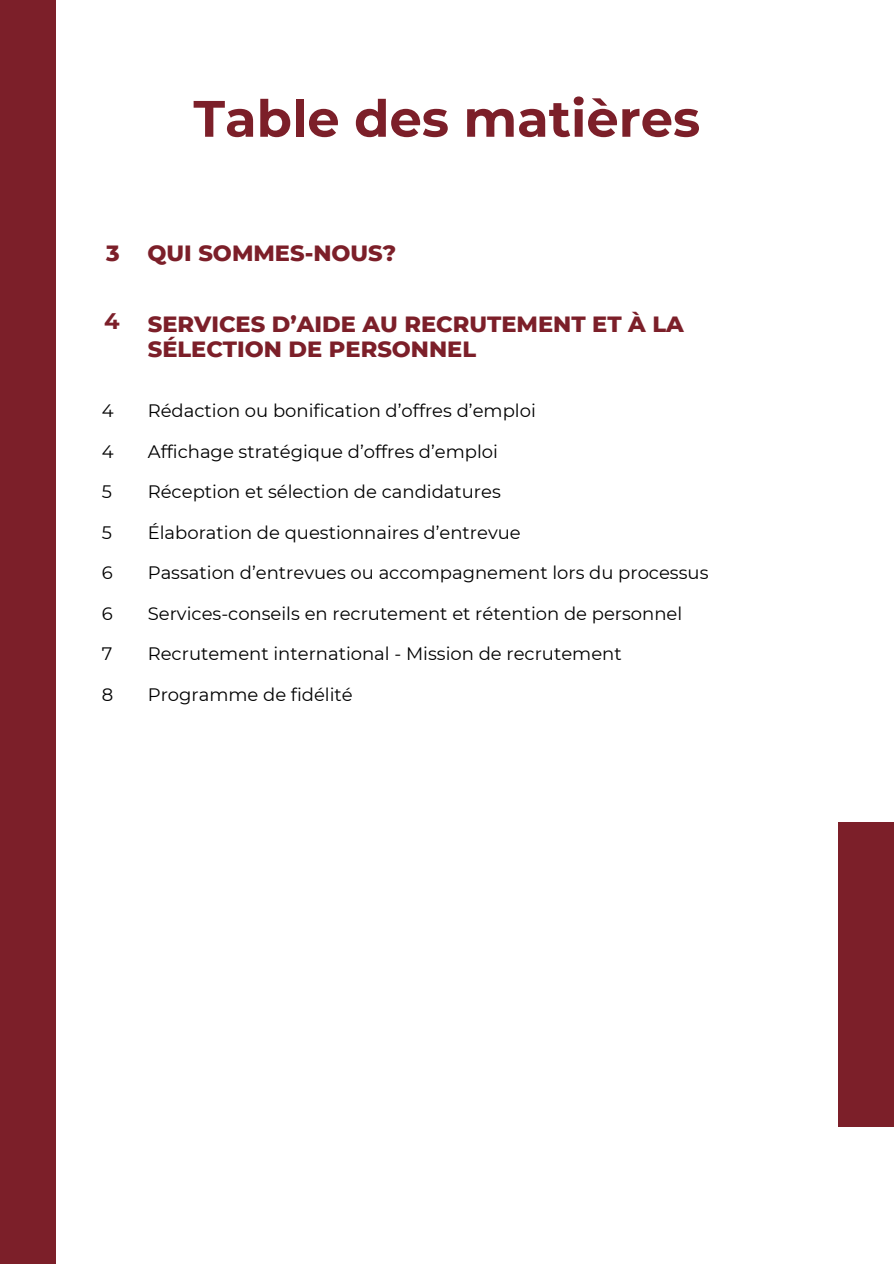
<style>
.page{position:relative;width:894px;height:1264px;background:#fff}
.page>*{position:absolute;margin:0;border:0;box-sizing:border-box;transform-origin:0 0}
.t1{font:700 51.15px "Montserrat";color:#7c1f29}
.t2{font:800 22.5px/24.8px "Montserrat";color:#7c1f29}
.t3{font:700 22.5px "Montserrat";color:#7c1f29}
.t4{font:18px "Montserrat";color:#000}
</style>
<div class="page">
<div style="left:837px;top:822px;width:56px;height:304px;background:#7c1f29"></div>
<div style="left:0;top:0;width:55px;height:1263px;background:#7c1f29"></div>
<h1 class="t1" style="left:193px;top:87px;width:508px">Table des matières</h1>
<p class="t2" style="left:106px;top:241px;width:292px">3 QUI SOMMES-NOUS?</p>
<p class="t3" style="left:104px;top:307px;width:17px">4</p>
<p class="t4" style="left:102px;top:400px;width:13px">4</p>
<p class="t4" style="left:102px;top:440px;width:13px">4</p>
<p class="t4" style="left:102px;top:481px;width:12px">5</p>
<p class="t4" style="left:102px;top:521px;width:12px">5</p>
<p class="t4" style="left:102px;top:562px;width:12px">6</p>
<p class="t4" style="left:102px;top:602px;width:12px">6</p>
<p class="t4" style="left:102px;top:643px;width:12px">7</p>
<p class="t4" style="left:102px;top:683px;width:13px">8</p>
<p class="t2" style="left:148px;top:311px;width:537px">SERVICES D’AIDE AU RECRUTEMENT ET À LA<br>SÉLECTION DE PERSONNEL</p>
<p class="t4" style="left:148px;top:400px;width:389px">Rédaction ou bonification d’offres d’emploi</p>
<p class="t4" style="left:148px;top:440px;width:351px">Affichage stratégique d’offres d’emploi</p>
<p class="t4" style="left:148px;top:481px;width:354px">Réception et sélection de candidatures</p>
<p class="t4" style="left:148px;top:521px;width:374px">Élaboration de questionnaires d’entrevue</p>
<p class="t4" style="left:148px;top:562px;width:562px">Passation d’entrevues ou accompagnement lors du processus</p>
<p class="t4" style="left:148px;top:602px;width:536px">Services-conseils en recrutement et rétention de personnel</p>
<p class="t4" style="left:148px;top:643px;width:475px">Recrutement international - Mission de recrutement</p>
<p class="t4" style="left:148px;top:683px;width:206px">Programme de fidélité</p>
</div>
